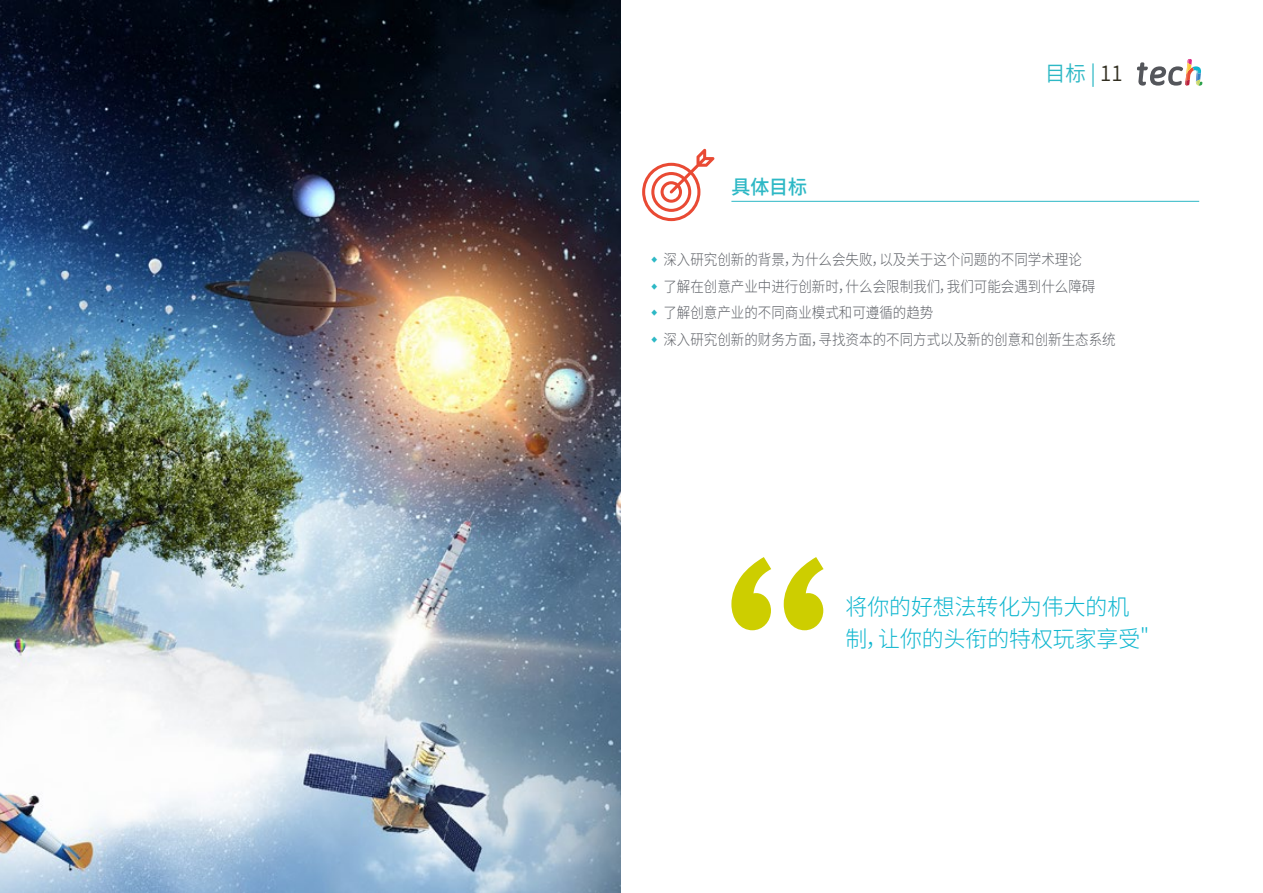
<style>
.page{position:relative;width:1263px;height:893px;background:#fff}
.page>*{position:absolute;margin:0;border:0;box-sizing:border-box;transform-origin:0 0}
.t1{font:300 22.5px/31.5px "Source Han Sans CN";color:#0fb6cf}
.t2{font:21px "Source Han Sans CN";color:#2db8c5}
.t3{font:500 19.5px "Source Han Sans CN";color:#2db8c5}
.t4{font:300 15px/26.7px "Source Han Sans CN";color:#61646a;scale:.9 1}
.s1{color:#312e20}
</style>
<div class="page">
<hr style="left:731px;top:201px;width:468px;height:1px;background:#2db8c5">
<img style="left:0;top:0;width:621px;height:893px">
<svg style="left:1137px;top:59px;width:65px;height:27px"></svg>
<svg style="left:731px;top:557px;width:92px;height:73px"></svg>
<svg style="left:642px;top:149px;width:72px;height:72px"></svg>
<h3 class="t3" style="left:731px;top:175px;width:77px">具体目标</h3>
<h2 class="t2" style="left:1045px;top:61px;width:79px">目标 | <span class="s1">11</span></h2>
<p class="t4" style="left:663px;top:246px;width:504px">深入研究创新的背景，为什么会失败，以及关于这个问题的不同学术理论<br>了解在创意产业中进行创新时，什么会限制我们，我们可能会遇到什么障碍<br>了解创意产业的不同商业模式和可遵循的趋势<br>深入研究创新的财务方面，寻找资本的不同方式以及新的创意和创新生态系统</p>
<h1 class="t1" style="left:845px;top:592px;width:305px">将你的好想法转化为伟大的机制，让你的头衔的特权玩家享受"</h1>
</div>
